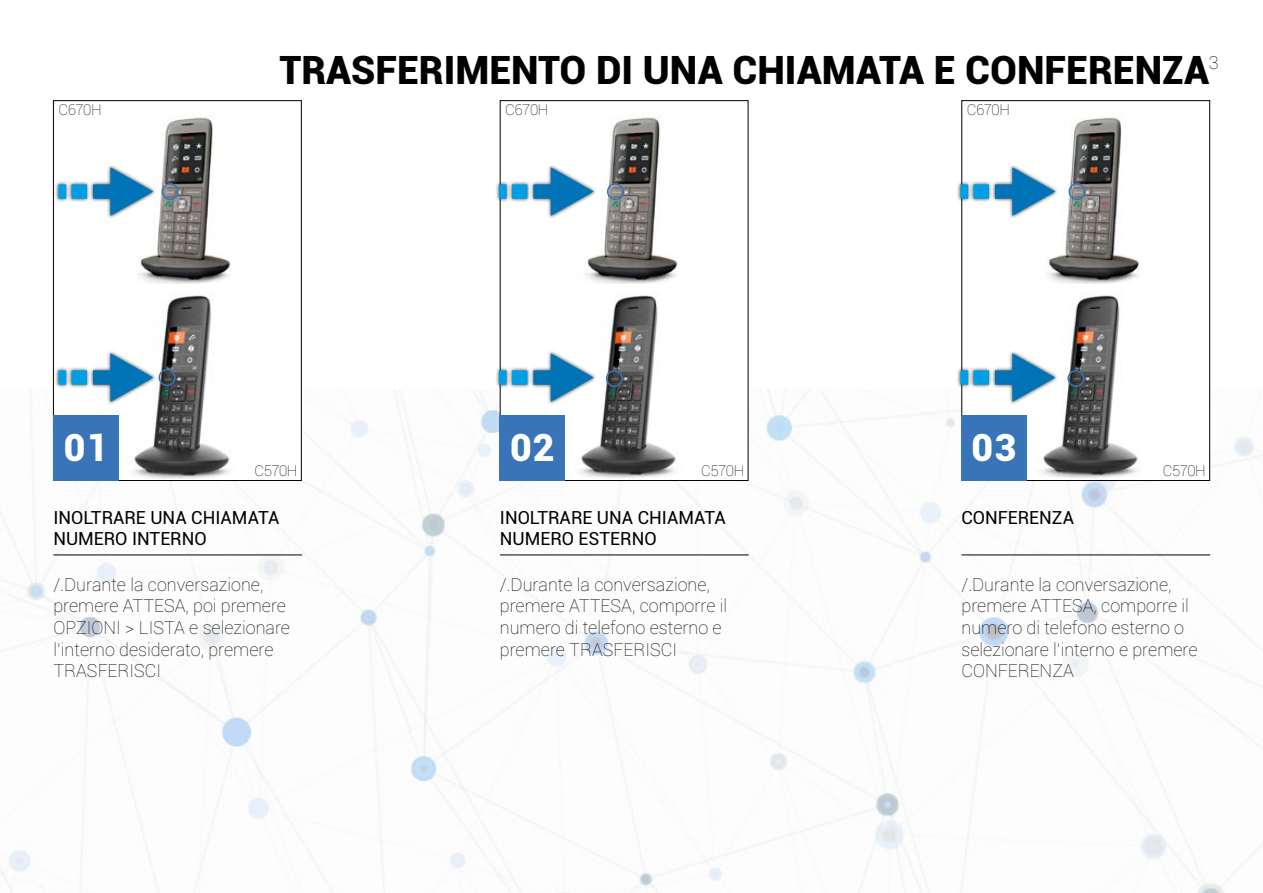
<style>
.page{position:relative;width:1263px;height:893px;background:#fff}
.page>*{position:absolute;margin:0;border:0;box-sizing:border-box;transform-origin:0 0}
.t1{font:900 39px "Roboto";color:#000}
.t2{font:900 37.5px "Roboto";color:#fff}
.t3{font:100 18px/21.6px "Roboto";color:#000}
.t4{font:18px/21.6px "Roboto";color:#000}
.t5{font:100 15px "Roboto";letter-spacing:-.03em;color:#000}
</style>
<div class="page">
<img style="left:2px;top:389px;width:1261px;height:504px">
<hr style="left:53px;top:555px;width:249px;height:1px;background:#000">
<hr style="left:500px;top:555px;width:249px;height:1px;background:#000">
<hr style="left:961px;top:555px;width:249px;height:1px;background:#000">
<div style="left:53px;top:101px;width:248px;height:379px;background:#fff"></div>
<img style="left:138px;top:117px;width:93px;height:166px">
<div style="left:53px;top:100px;width:249px;height:381px;border:1px solid #000"></div>
<div style="left:55px;top:164px;width:102px;height:56px;background:#000;opacity:.75"></div>
<svg style="left:58px;top:184px;width:29px;height:15px"></svg>
<svg style="left:93px;top:167px;width:60px;height:49px"></svg>
<div style="left:53px;top:415px;width:65px;height:65px;background:#3974b9"></div>
<img style="left:132px;top:293px;width:98px;height:185px">
<div style="left:162px;top:183px;width:17px;height:17px;border:2px solid #3974b9;border-radius:50%"></div>
<div style="left:159px;top:369px;width:17px;height:17px;border:2px solid #3974b9;border-radius:50%"></div>
<div style="left:55px;top:350px;width:102px;height:56px;background:#000;opacity:.75"></div>
<svg style="left:58px;top:370px;width:29px;height:15px"></svg>
<svg style="left:93px;top:353px;width:60px;height:49px"></svg>
<div style="left:500px;top:101px;width:248px;height:379px;background:#fff"></div>
<img style="left:585px;top:117px;width:93px;height:166px">
<div style="left:500px;top:100px;width:248px;height:381px;border:1px solid #000"></div>
<img style="left:579px;top:293px;width:97px;height:185px">
<div style="left:607px;top:183px;width:17px;height:17px;border:2px solid #3974b9;border-radius:50%"></div>
<div style="left:606px;top:370px;width:17px;height:17px;border:2px solid #3974b9;border-radius:50%"></div>
<div style="left:495px;top:164px;width:103px;height:56px;background:#000;opacity:.75"></div>
<svg style="left:499px;top:184px;width:28px;height:15px"></svg>
<svg style="left:533px;top:167px;width:61px;height:49px"></svg>
<div style="left:500px;top:415px;width:65px;height:65px;background:#3974b9"></div>
<div style="left:495px;top:350px;width:103px;height:56px;background:#000;opacity:.75"></div>
<svg style="left:499px;top:370px;width:28px;height:15px"></svg>
<svg style="left:533px;top:353px;width:61px;height:49px"></svg>
<div style="left:962px;top:101px;width:248px;height:379px;background:#fff"></div>
<img style="left:1046px;top:117px;width:94px;height:166px">
<div style="left:961px;top:100px;width:249px;height:381px;border:1px solid #000"></div>
<img style="left:1041px;top:293px;width:97px;height:185px">
<div style="left:1068px;top:183px;width:17px;height:17px;border:2px solid #3974b9;border-radius:50%"></div>
<div style="left:1067px;top:370px;width:17px;height:17px;border:2px solid #3974b9;border-radius:50%"></div>
<div style="left:956px;top:164px;width:103px;height:56px;background:#000;opacity:.75"></div>
<svg style="left:960px;top:184px;width:29px;height:15px"></svg>
<svg style="left:995px;top:167px;width:60px;height:49px"></svg>
<div style="left:961px;top:415px;width:65px;height:65px;background:#3974b9"></div>
<div style="left:956px;top:350px;width:103px;height:56px;background:#000;opacity:.75"></div>
<svg style="left:960px;top:370px;width:29px;height:15px"></svg>
<svg style="left:995px;top:353px;width:60px;height:49px"></svg>
<p class="t5" style="left:58px;top:99px;width:45px">C670H</p>
<h2 class="t2" style="left:64px;top:421px;width:46px">01</h2>
<h1 class="t1" style="left:279px;top:42px;width:931px">TRASFERIMENTO DI UNA CHIAMATA E CONFERENZA</h1>
<p class="t3" style="left:1209px;top:51px;width:11px">3</p>
<p class="t5" style="left:254px;top:461px;width:45px">C570H</p>
<p class="t5" style="left:505px;top:99px;width:45px">C670H</p>
<h2 class="t2" style="left:510px;top:421px;width:46px">02</h2>
<p class="t5" style="left:701px;top:461px;width:45px">C570H</p>
<p class="t5" style="left:967px;top:99px;width:45px">C670H</p>
<h2 class="t2" style="left:972px;top:421px;width:46px">03</h2>
<p class="t5" style="left:1163px;top:461px;width:45px">C570H</p>
<p class="t4" style="left:53px;top:506px;width:228px">INOLTRARE UNA CHIAMATA<br>NUMERO INTERNO</p>
<p class="t4" style="left:500px;top:506px;width:228px">INOLTRARE UNA CHIAMATA<br>NUMERO ESTERNO</p>
<p class="t4" style="left:961px;top:506px;width:114px">CONFERENZA</p>
<p class="t3" style="left:53px;top:573px;width:238px">/.Durante la conversazione, premere ATTESA, poi premere<br>OPZIONI &gt; LISTA e selezionare l’interno desiderato, premere<br>TRASFERISCI</p>
<p class="t3" style="left:500px;top:573px;width:229px">/.Durante la conversazione, premere ATTESA, comporre il numero di telefono esterno e premere TRASFERISCI</p>
<p class="t3" style="left:961px;top:573px;width:238px">/.Durante la conversazione, premere ATTESA, comporre il numero di telefono esterno o selezionare l’interno e premere<br>CONFERENZA</p>
</div>
